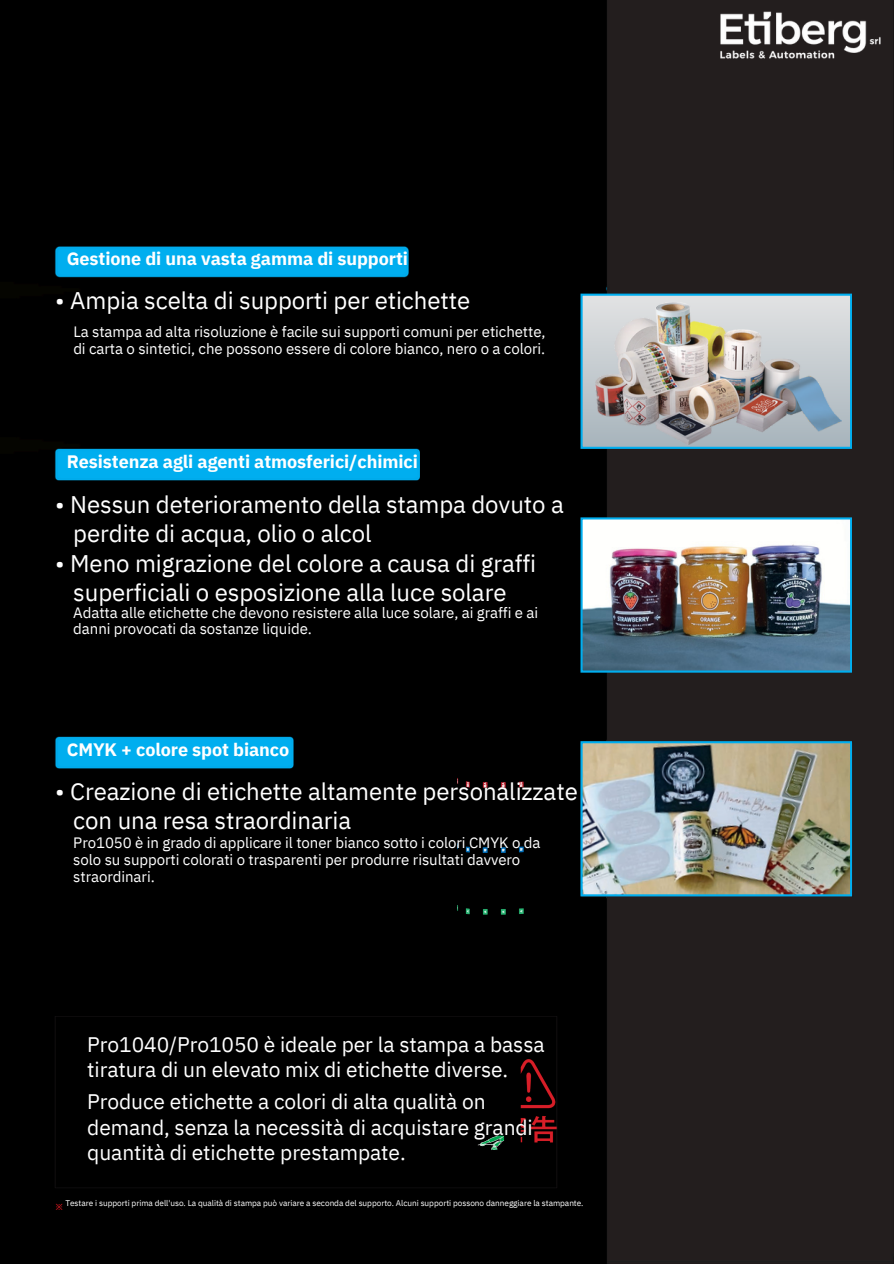
<style>
.page{position:relative;width:894px;height:1264px;background:#fff}
.page>*{position:absolute;margin:0;border:0;box-sizing:border-box;transform-origin:0 0}
.t1{font:24px "IBM Plex Sans";letter-spacing:-.005em;color:#fff}
.t2{font:21px/25.3px "IBM Plex Sans";letter-spacing:-.005em;color:#fff}
.t3{font:700 18px "IBM Plex Sans";letter-spacing:-.005em;color:#fff}
.t4{font:15px/16.8px "IBM Plex Sans";letter-spacing:-.005em;color:#fff}
.t5{font:8.25px "IBM Plex Sans";letter-spacing:-.005em;color:#fff}
.t6{font:8.25px "Arial Unicode MS";color:#ed1c24}
</style>
<div class="page">
<div style="left:0;top:0;width:573px;height:1263px;background:#000"></div>
<div style="left:0;top:120px;width:573px;height:1138px;background:#000"></div>
<div style="left:54px;top:1016px;width:503px;height:172px;background:#000"></div>
<div style="left:54px;top:449px;width:366px;height:31px;background:#00aeef"></div>
<img style="left:54px;top:246px;width:354px;height:32px">
<div style="left:54px;top:737px;width:240px;height:31px;background:#00aeef"></div>
<img style="left:573px;top:0;width:320px;height:1263px">
<img style="left:580px;top:741px;width:271px;height:155px">
<img style="left:580px;top:517px;width:271px;height:155px">
<img style="left:580px;top:293px;width:271px;height:156px">
<img style="left:712px;top:9px;width:175px;height:50px">
<h1 class="t3" style="left:67px;top:246px;width:343px">Gestione di una vasta gamma di supporti</h1>
<p class="t1" style="left:55px;top:285px;width:416px">• Ampia scelta di supporti per etichette</p>
<p class="t4" style="left:73px;top:323px;width:473px">La stampa ad alta risoluzione è facile sui supporti comuni per etichette, di carta o sintetici, che possono essere di colore bianco, nero o a colori.</p>
<h4 class="t3" style="left:67px;top:449px;width:352px">Resistenza agli agenti atmosferici/chimici</h4>
<p class="t1" style="left:55px;top:488px;width:510px">• Nessun deterioramento della stampa dovuto a</p>
<p class="t1" style="left:73px;top:517px;width:300px">perdite di acqua, olio o alcol</p>
<p class="t1" style="left:55px;top:547px;width:482px">• Meno migrazione del colore a causa di graffi</p>
<p class="t1" style="left:73px;top:576px;width:434px">superficiali o esposizione alla luce solare</p>
<p class="t4" style="left:73px;top:603px;width:466px">Adatta alle etichette che devono resistere alla luce solare, ai graffi e ai danni provocati da sostanze liquide.</p>
<h3 class="t3" style="left:67px;top:737px;width:224px">CMYK + colore spot bianco</h3>
<p class="t1" style="left:55px;top:775px;width:524px">• Creazione di etichette altamente personalizzate</p>
<p class="t1" style="left:73px;top:804px;width:279px">con una resa straordinaria</p>
<p class="t4" style="left:73px;top:834px;width:468px">Pro1050 è in grado di applicare il toner bianco sotto i colori CMYK o da solo su supporti colorati o trasparenti per produrre risultati davvero straordinari.</p>
<p class="t2" style="left:87px;top:1031px;width:459px;line-height:24.8px">Pro1040/Pro1050 è ideale per la stampa a bassa tiratura di un elevato mix di etichette diverse.</p>
<p class="t2" style="left:87px;top:1088px;width:447px">Produce etichette a colori di alta qualità on demand, senza la necessità di acquistare grandi quantità di etichette prestampate.</p>
<h3 class="t6" style="left:55px;top:1199px;width:10px">※</h3>
<h1 class="t5" style="left:65px;top:1197px;width:519px">Testare i supporti prima dell'uso. La qualità di stampa può variare a seconda del supporto. Alcuni supporti possono danneggiare la stampante.</h1>
</div>
